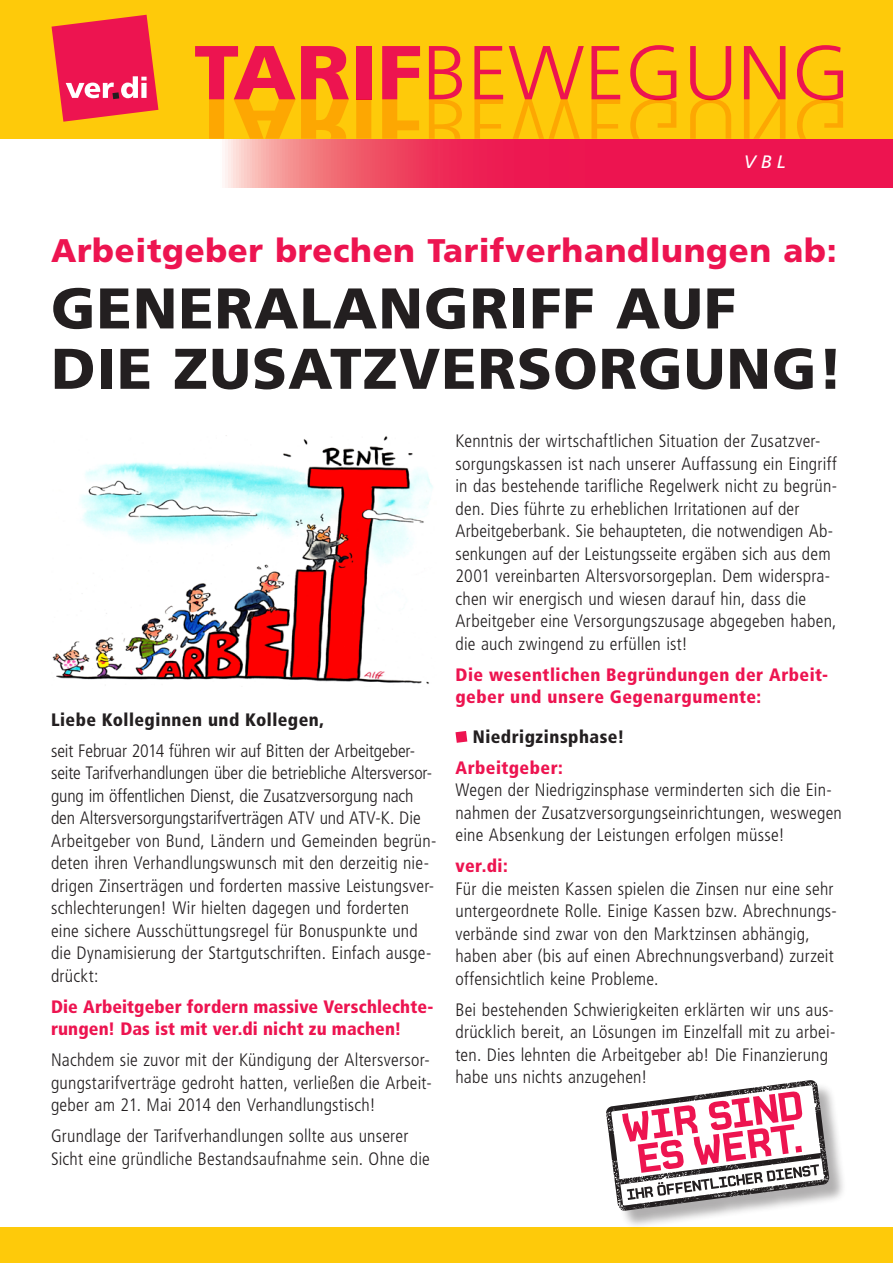
<style>
.page{position:relative;width:893px;height:1263px;background:#fff}
.page>*{position:absolute;margin:0;border:0;box-sizing:border-box;transform-origin:0 0}
.t1{font:300 76.35px "Frutiger LT Pro";color:#ed1450;scale:1.06 1}
.t2{font:900 57.3px "Frutiger LT Pro";letter-spacing:.02em;color:#231f20}
.t3{font:900 32.7px "Frutiger LT Pro";letter-spacing:.02em;color:#ed1450}
.t4{font:300 condensed 18px/22.5px "Frutiger LT Pro";letter-spacing:.01em;color:#231f20}
.t5{font:900 condensed 18px/22.5px "Frutiger LT Pro";letter-spacing:.015em;color:#ed1450}
.t6{font:900 condensed 18px "Frutiger LT Pro";letter-spacing:.025em;color:#231f20}
.t7{font:italic 18px "Frutiger LT Pro";color:#fff}
.s1{font-weight:900}
</style>
<div class="page">
<div style="left:0;top:0;width:893px;height:139px;background:#feca0a"></div>
<svg style="left:209px;top:99px;width:634px;height:40px"></svg>
<svg style="left:52px;top:15px;width:106px;height:107px"></svg>
<svg style="left:225px;top:139px;width:668px;height:48px;background:#ee3661"></svg>
<div style="left:0;top:1228px;width:893px;height:35px;background:#feca0a"></div>
<img style="left:52px;top:435px;width:381px;height:249px">
<svg style="left:455px;top:731px;width:12px;height:12px"></svg>
<div style="left:609px;top:1083px;width:239px;height:146px;background:#231f20;opacity:.36"></div>
<svg style="left:606px;top:1080px;width:223px;height:131px"></svg>
<h1 class="t1" style="left:194px;top:29px;width:621px"><span class="s1">TARIF</span>BEWEGUNG</h1>
<p class="t7" style="left:744px;top:152px;width:44px">VBL</p>
<h3 class="t3" style="left:51px;top:231px;width:787px">ARBEITGEBER BRECHEN TARIFVERHANDLUNGEN AB:</h3>
<h2 class="t2" style="left:51px;top:274px;width:408px">GENERALANGRIFF</h2>
<h2 class="t2" style="left:616px;top:274px;width:115px">AUF</h2>
<h2 class="t2" style="left:51px;top:334px;width:274px">DIE ZUSATZ</h2>
<h2 class="t2" style="left:399px;top:334px;width:446px">VERSORGUNG!</h2>
<p class="t6" style="left:51px;top:708px;width:275px">Liebe Kolleginnen und Kollegen,</p>
<p class="t4" style="left:51px;top:739px;width:387px">seit Februar 2014 führen wir auf Bitten der Arbeitgeber&shy;seite Tarifverhandlungen über die betriebliche Altersversor&shy;gung im öffentlichen Dienst, die Zusatzversorgung nach den Altersversorgungstarifverträgen ATV und ATV-K. Die Arbeitgeber von Bund, Ländern und Gemeinden begrün&shy;deten ihren Verhandlungswunsch mit den derzeitig nie&shy;drigen Zinserträgen und forderten massive Leistungsver&shy;schlechterungen! Wir hielten dagegen und forderten eine sichere Ausschüttungsregel für Bonuspunkte und die Dynamisierung der Startgutschriften. Einfach ausge&shy;drückt:</p>
<p class="t5" style="left:51px;top:995px;width:384px">Die Arbeitgeber fordern massive Verschlechte&shy;rungen! Das ist mit ver.di nicht zu machen!</p>
<p class="t4" style="left:51px;top:1049px;width:382px;text-align:justify">Nachdem sie zuvor mit der Kündigung der Altersversor&shy;gungstarifverträge gedroht hatten, verließen die Arbeit&shy;geber am 21. Mai 2014 den Verhandlungstisch!</p>
<p class="t4" style="left:51px;top:1125px;width:380px">Grundlage der Tarifverhandlungen sollte aus unserer<br>Sicht eine gründliche Bestandsaufnahme sein. Ohne die</p>
<p class="t4" style="left:455px;top:430px;width:383px">Kenntnis der wirtschaftlichen Situation der Zusatzver&shy;sorgungskassen ist nach unserer Auffassung ein Eingriff in das bestehende tarifliche Regelwerk nicht zu begrün&shy;den. Dies führte zu erheblichen Irritationen auf der Arbeitgeberbank. Sie behaupteten, die notwendigen Ab&shy;senkungen auf der Leistungsseite ergäben sich aus dem 2001 vereinbarten Altersvorsorgeplan. Dem widerspra&shy;chen wir energisch und wiesen darauf hin, dass die Arbeitgeber eine Versorgungszusage abgegeben haben, die auch zwingend zu erfüllen ist!</p>
<p class="t5" style="left:455px;top:663px;width:374px">Die wesentlichen Begründungen der Arbeit&shy;geber und unsere Gegenargumente:</p>
<p class="t6" style="left:473px;top:726px;width:153px">Niedrigzinsphase!</p>
<p class="t5" style="left:455px;top:756px;width:109px">Arbeitgeber:</p>
<p class="t4" style="left:455px;top:779px;width:388px">Wegen der Niedrigzinsphase verminderten sich die Ein&shy;nahmen der Zusatzversorgungseinrichtungen, weswegen eine Absenkung der Leistungen erfolgen müsse!</p>
<p class="t5" style="left:455px;top:855px;width:54px">ver.di:</p>
<p class="t4" style="left:455px;top:877px;width:383px">Für die meisten Kassen spielen die Zinsen nur eine sehr untergeordnete Rolle. Einige Kassen bzw. Abrechnungs&shy;verbände sind zwar von den Marktzinsen abhängig, haben aber (bis auf einen Abrechnungsverband) zurzeit offensichtlich keine Probleme.</p>
<p class="t4" style="left:455px;top:998px;width:381px">Bei bestehenden Schwierigkeiten erklärten wir uns aus&shy;drücklich bereit, an Lösungen im Einzelfall mit zu arbei&shy;ten. Dies lehnten die Arbeitgeber ab! Die Finanzierung habe uns nichts anzugehen!</p>
</div>
